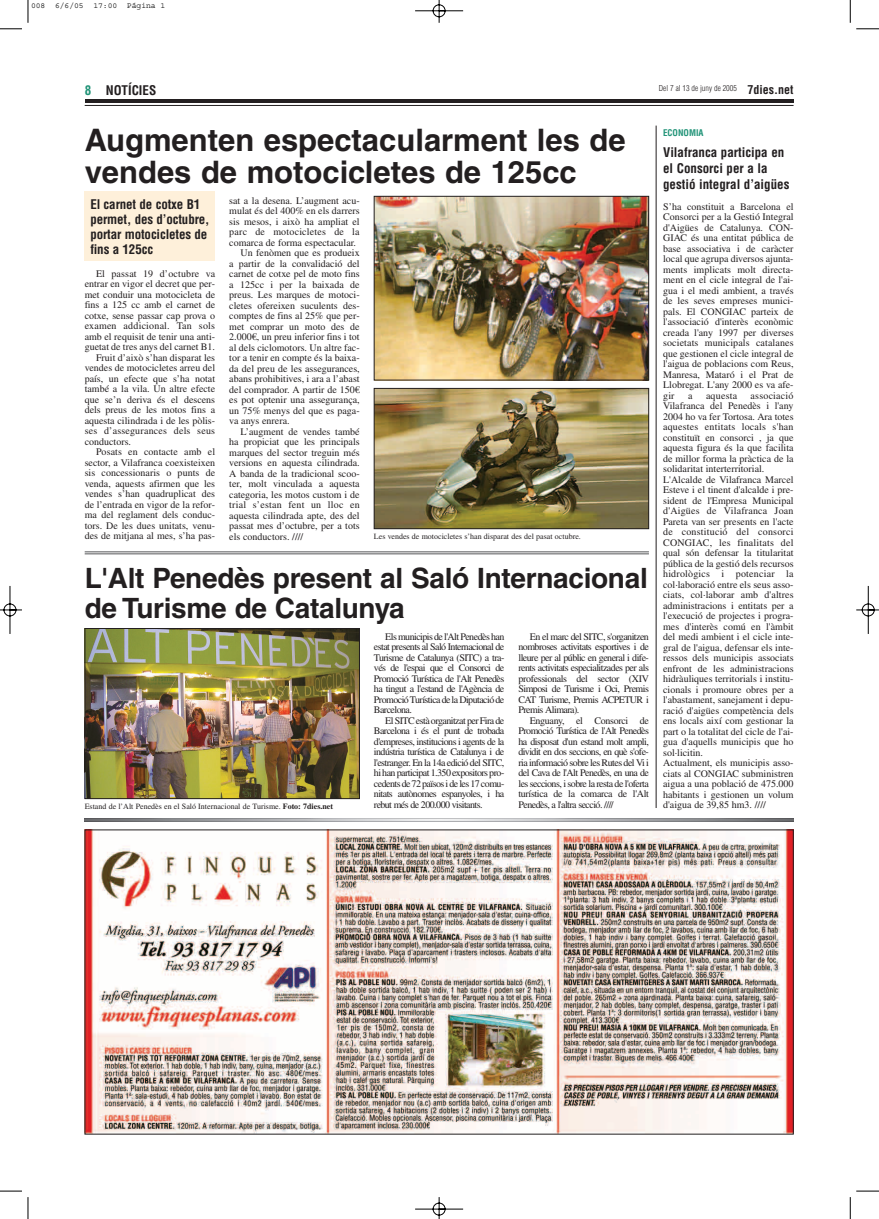
<style>
.page{position:relative;width:879px;height:1219px;background:#fff}
.page>*{position:absolute;margin:0;border:0;box-sizing:border-box;transform-origin:0 0}
.t1{font:700 31px/32px "Helvetica";color:#231f20}
.t2{font:700 28px/30px "Helvetica";letter-spacing:-.01em;color:#231f20}
.t3{font:700 condensed 13px/15px "Helvetica";color:#231f20}
.t4{font:10px/10.5px "Times";color:#231f20;text-align:justify}
.t5{font:10px "Times";letter-spacing:.02em;color:#231f20}
.t6{font:10px "Times";letter-spacing:-.055em;color:#231f20}
.t7{font:700 condensed 9px "Helvetica";color:#209377}
.t8{font:8px "Times";color:#231f20}
.t9{font:300 condensed 8px "Helvetica";color:#231f20}
.t10{font:8px "Courier";color:#000}
.s1{color:#209377}
.s2{font-weight:700;font-size:12px}
.s3{font-weight:700}
</style>
<div class="page">
<img style="left:0;top:0;width:879px;height:1219px">
<p class="t10" style="left:31px;top:3px;width:136px">008 6/6/05 17:00 Página 1</p>
<h3 class="t3" style="left:85px;top:83px;width:73px"><span class="s1">8</span> NOTÍCIES</h3>
<p class="t9" style="left:659px;top:85px;width:136px">Del 7 al 13 de juny de 2005 <span class="s2">7dies.net</span></p>
<h1 class="t1" style="left:85px;top:127px;width:542px">Augmenten espectacularment les de vendes de motocicletes de 125cc</h1>
<h3 class="t3" style="left:90px;top:197px;width:121px">El carnet de cotxe B1 permet, des d’octubre, portar motocicletes de fins a 125cc</h3>
<p class="t4" style="left:96px;top:269px;width:121px">El passat 19 d’octubre va</p>
<p class="t4" style="left:85px;top:280px;width:132px">entrar en vigor el decret que per-</p>
<p class="t4" style="left:85px;top:290px;width:132px">met conduir una motocicleta de</p>
<p class="t4" style="left:85px;top:301px;width:132px">fins a 125 cc amb el carnet de</p>
<p class="t4" style="left:85px;top:311px;width:132px">cotxe, sense passar cap prova o</p>
<p class="t5" style="left:85px;top:322px;width:132px">examen addicional. Tan sols</p>
<p class="t4" style="left:85px;top:332px;width:132px">amb el requisit de tenir una anti-</p>
<p class="t4" style="left:85px;top:343px;width:132px">guetat de tres anys del carnet B1.</p>
<p class="t4" style="left:96px;top:353px;width:121px">Fruit d’això s’han disparat les</p>
<p class="t4" style="left:85px;top:364px;width:132px">vendes de motocicletes arreu del</p>
<p class="t4" style="left:85px;top:374px;width:132px">país, un efecte que s’ha notat</p>
<p class="t4" style="left:85px;top:385px;width:132px">també a la vila. Un altre efecte</p>
<p class="t4" style="left:85px;top:395px;width:132px">que se’n deriva és el descens</p>
<p class="t4" style="left:85px;top:406px;width:132px">dels preus de les motos fins a</p>
<p class="t4" style="left:85px;top:416px;width:132px">aquesta cilindrada i de les pòlis-</p>
<p class="t5" style="left:85px;top:427px;width:132px">ses d’assegurances dels seus</p>
<p class="t4" style="left:85px;top:437px;width:48px">conductors.</p>
<p class="t4" style="left:96px;top:448px;width:121px">Posats en contacte amb el</p>
<p class="t4" style="left:85px;top:458px;width:132px">sector, a Vilafranca coexisteixen</p>
<p class="t4" style="left:85px;top:469px;width:132px">sis concessionaris o punts de</p>
<p class="t4" style="left:85px;top:479px;width:132px">venda, aquests afirmen que les</p>
<p class="t4" style="left:85px;top:490px;width:132px">vendes s’han quadruplicat des</p>
<p class="t4" style="left:85px;top:500px;width:132px">de l’entrada en vigor de la refor-</p>
<p class="t4" style="left:85px;top:511px;width:132px">ma del reglament dels conduc-</p>
<p class="t4" style="left:85px;top:521px;width:132px">tors. De les dues unitats, venu-</p>
<p class="t4" style="left:85px;top:532px;width:132px">des de mitjana al mes, s’ha pas-</p>
<p class="t7" style="left:663px;top:129px;width:42px">ECONOMIA</p>
<h3 class="t3" style="left:663px;top:145px;width:128px;line-height:16px">Vilafranca participa en el Consorci per a la gestió integral d’aigües</h3>
<p class="t4" style="left:663px;top:202px;width:132px">S’ha constituit a Barcelona el Consorci per a la Gestió Integral d'Aigües de Catalunya. CON-GIAC és una entitat pública de base associativa i de caràcter local que agrupa diversos ajunta&shy;ments implicats molt directa&shy;ment en el cicle integral de l'ai&shy;gua i el medi ambient, a través de les seves empreses munici&shy;pals. El CONGIAC parteix de l'associació d'interès econòmic creada l'any 1997 per diverses societats municipals catalanes que gestionen el cicle integral de l'aigua de poblacions com Reus, Manresa, Mataró i el Prat de Llobregat. L'any 2000 es va afe&shy;gir</p>
<p class="t4" style="left:229px;top:196px;width:132px">sat a la desena. L’augment acu-</p>
<p class="t4" style="left:229px;top:206px;width:132px">mulat és del 400% en els darrers</p>
<p class="t4" style="left:229px;top:217px;width:132px">sis mesos, i això ha ampliat el</p>
<p class="t5" style="left:229px;top:228px;width:132px">parc de motocicletes de la</p>
<p class="t4" style="left:229px;top:238px;width:128px">comarca de forma espectacular.</p>
<p class="t4" style="left:241px;top:248px;width:121px">Un fenòmen que es produeix</p>
<p class="t4" style="left:229px;top:259px;width:132px">a partir de la convalidació del</p>
<p class="t4" style="left:229px;top:269px;width:132px">carnet de cotxe pel de moto fins</p>
<p class="t4" style="left:229px;top:280px;width:132px">a 125cc i per la baixada de</p>
<p class="t4" style="left:229px;top:290px;width:132px">preus. Les marques de motoci-</p>
<p class="t4" style="left:229px;top:301px;width:132px">cletes ofereixen suculents des-</p>
<p class="t4" style="left:229px;top:311px;width:132px">comptes de fins al 25% que per-</p>
<p class="t4" style="left:229px;top:322px;width:132px">met comprar un moto des de</p>
<p class="t4" style="left:229px;top:332px;width:132px">2.000€, un preu inferior fins i tot</p>
<p class="t4" style="left:229px;top:343px;width:132px">al dels ciclomotors. Un altre fac-</p>
<p class="t4" style="left:229px;top:353px;width:132px">tor a tenir en compte és la baixa-</p>
<p class="t4" style="left:229px;top:364px;width:132px">da del preu de les assegurances,</p>
<p class="t4" style="left:229px;top:374px;width:132px">abans prohibitives, i ara a l’abast</p>
<p class="t4" style="left:229px;top:385px;width:132px">del comprador. A partir de 150€</p>
<p class="t4" style="left:229px;top:395px;width:132px">es pot optenir una assegurança,</p>
<p class="t4" style="left:229px;top:406px;width:132px">un 75% menys del que es paga-</p>
<p class="t4" style="left:229px;top:416px;width:62px">va anys enrera.</p>
<p class="t4" style="left:241px;top:427px;width:121px">L’augment de vendes també</p>
<p class="t4" style="left:229px;top:437px;width:132px">ha propiciat que les principals</p>
<p class="t4" style="left:229px;top:448px;width:132px">marques del sector treguin més</p>
<p class="t4" style="left:229px;top:458px;width:132px">versions en aquesta cilindrada.</p>
<p class="t4" style="left:229px;top:469px;width:132px">A banda de la tradicional scoo-</p>
<p class="t4" style="left:229px;top:479px;width:132px">ter, molt vinculada a aquesta</p>
<p class="t4" style="left:229px;top:490px;width:132px">categoria, les motos custom i de</p>
<p class="t5" style="left:229px;top:501px;width:132px">trial s’estan fent un lloc en</p>
<p class="t4" style="left:229px;top:511px;width:132px">aquesta cilindrada apte, des del</p>
<p class="t4" style="left:229px;top:521px;width:132px">passat mes d’octubre, per a tots</p>
<p class="t4" style="left:229px;top:532px;width:76px">els conductors. ////</p>
<p class="t8" style="left:374px;top:534px;width:208px">Les vendes de motocicletes s’han disparat des del pasat octubre.</p>
<p class="t4" style="left:663px;top:391px;width:132px;text-align:left;text-indent:88px">associació<br>Vilafranca del Penedès i l'any<br>2004 ho va fer Tortosa. Ara totes aquestes entitats locals s'han constituït en consorci , ja que aquesta figura és la que facilita de millor forma la pràctica de la solidaritat interterritorial.<br>L'Alcalde de Vilafranca Marcel<br>Esteve i el tinent d'alcalde i pre&shy;sident de l'Empresa Municipal d'Aigües de Vilafranca Joan<br>Pareta van ser presents en l'acte de constitució del consorci<br>CONGIAC, les finalitats del qual són defensar la titularitat pública de la gestió dels recursos hidrològics i potenciar la col·laboració entre els seus asso&shy;ciats, col·laborar amb d'altres administracions i entitats per a l'execució de projectes i progra&shy;mes d'interès comú en l'àmbit del medi ambient i el cicle inte&shy;gral de l'aigua, defensar els inte&shy;ressos dels municipis associats enfront de les administracions hidràuliques territorials i institu&shy;cionals i promoure obres per a l'abastament, sanejament i depu&shy;ració d'aigües competència dels ens locals així com gestionar la part o la totalitat del cicle de l'ai&shy;gua d'aquells municipis que ho sol·licitin.<br>Actualment, els municipis asso&shy;ciats al CONGIAC subministren aigua a una població de 475.000 habitants i gestionen un volum d'aigua de 39,85 hm3. ////</p>
<p class="t4" style="left:688px;top:391px;width:6px">a</p>
<p class="t5" style="left:706px;top:392px;width:33px">aquesta</p>
<h2 class="t2" style="left:85px;top:565px;width:564px">L'Alt Penedès present al Saló Internacional de Turisme de Catalunya</h2>
<p class="t4" style="left:374px;top:632px;width:132px;text-indent:11px">Els municipis de l'Alt Penedès han estat presents al Saló Internacional de Turisme de Catalunya (SITC) a tra&shy;vés de l'espai que el Consorci de Promoció Turística de l'Alt Penedès ha tingut a l'estand de l'Agència de Promoció Turística de la Diputació de Barcelona.</p>
<p class="t4" style="left:374px;top:716px;width:132px;text-indent:11px">El SITC està organitzat per Fira de Barcelona i és el punt de trobada d'empreses, institucions i agents de la indústria turística de Catalunya i de l'estranger. En la 14a edició del SITC, hi han participat 1.350 expositors pro&shy;cedents de 72 països i de les 17 comu&shy;nitats autònomes espanyoles, i ha</p>
<p class="t8" style="left:85px;top:803px;width:250px">Estand de l’Alt Penedès en el Saló Internacional de Turisme. <span class="s3">Foto: 7dies.net</span></p>
<p class="t6" style="left:374px;top:801px;width:110px">rebut més de 200.000 visitants.</p>
<p class="t4" style="left:518px;top:632px;width:132px;text-indent:11px">En el marc del SITC, s'organitzen nombroses activitats esportives i de lleure per al públic en general i dife&shy;rents activitats especialitzades per als professionals del sector (XIV Simposi de Turisme i Oci, Premis CAT Turisme, Premis ACPETUR i Premis Alimara).</p>
<p class="t4" style="left:518px;top:716px;width:132px;text-indent:11px">Enguany, el Consorci de Promoció Turística de l'Alt Penedès ha disposat d'un estand molt ampli, dividit en dos seccions, en què s'ofe&shy;ria informació sobre les Rutes del Vi i del Cava de l'Alt Penedès, en una de les seccions, i sobre la resta de l'oferta turística de la comarca de l'Alt Penedès, a l'altra secció. ////</p>
</div>
